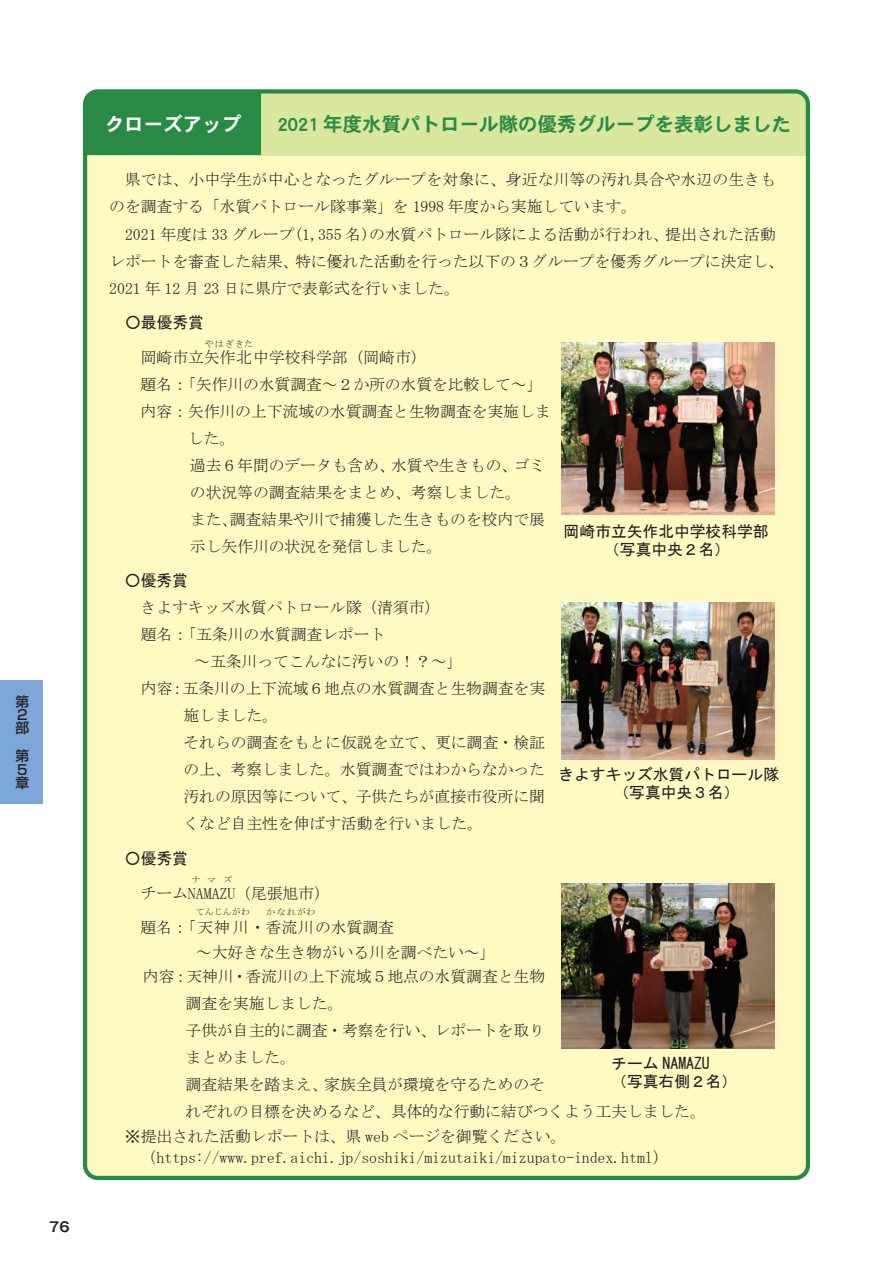
<style>
.page{position:relative;width:893px;height:1263px;background:#fff}
.page>*{position:absolute;margin:0;border:0;box-sizing:border-box;transform-origin:0 0}
.t1{font:19.5px "DFHS Gothic Std W7";color:#298a46}
.t2{font:19.5px "DFHS Gothic Std W7";color:#fff}
.t3{font:15.9px/27px "MS Mincho";color:#231f20}
.t4{font:15.9px/17.9px "MS Gothic";color:#231f20}
.t5{font:500 13.8px/13.4px "Shin Go Pro";color:#231f20}
.t6{font:700 13.5px "Gothic MB101 Pro De";color:#231f20}
.t7{font:9px "MS Mincho";letter-spacing:.1em;color:#231f20}
.s1{font-family:"MS Gothic"}
</style>
<div class="page">
<div style="left:85px;top:91px;width:723px;height:1087px;background:#fffac1;border-radius:13px"></div>
<div style="left:88px;top:94px;width:173px;height:61px;background:#298a46"></div>
<div style="left:261px;top:94px;width:544px;height:61px;background:#dae79e"></div>
<div style="left:83px;top:89px;width:727px;height:1091px;border:4px solid #298a46;border-radius:13px"></div>
<img style="left:562px;top:343px;width:213px;height:172px">
<img style="left:562px;top:603px;width:213px;height:157px">
<img style="left:562px;top:883px;width:213px;height:166px">
<div style="left:0;top:680px;width:43px;height:124px;background:#7ca7d8"></div>
<p class="t5" style="left:15px;top:693px;width:15px">第<br>２部</p>
<p class="t5" style="left:15px;top:747px;width:15px">第<br>５章</p>
<p class="t6" style="left:49px;top:1215px;width:22px">76</p>
<p class="t2" style="left:105px;top:114px;width:138px">クローズアップ</p>
<p class="t1" style="left:278px;top:114px;width:515px">2021 年度水質パトロール隊の優秀グループを表彰しました</p>
<p class="t3" style="left:109px;top:166px;width:668px;text-indent:16px">県では、小中学生が中心となったグループを対象に、身近な川等の汚れ具合や水辺の生きものを調査する「水質パトロール隊事業」を 1998 年度から実施しています。</p>
<p class="t3" style="left:109px;top:220px;width:676px;text-indent:16px">2021 年度は 33 グループ(1,355 名)の水質パトロール隊による活動が行われ、提出された活動レポートを審査した結果、特に優れた活動を行った以下の３グループを優秀グループに決定し、<br>2021 年 12 月 23 日に県庁で表彰式を行いました。</p>
<p class="t4" style="left:125px;top:313px;width:81px">○最優秀賞</p>
<p class="t3" style="left:141px;top:344px;width:287px">岡崎市立矢作北中学校科学部（岡崎市）</p>
<p class="t7" style="left:204px;top:339px;width:50px">やはぎきた</p>
<p class="t3" style="left:141px;top:370px;width:404px">題名：「矢作川の水質調査～２か所の水質を比較して～」</p>
<p class="t3" style="left:141px;top:397px;width:411px">内容：矢作川の上下流域の水質調査と生物調査を実施しま</p>
<p class="t3" style="left:188px;top:424px;width:49px">した。</p>
<p class="t3" style="left:190px;top:451px;width:357px">過去６年間のデータも含め、水質や生きもの、ゴミ</p>
<p class="t3" style="left:190px;top:478px;width:333px">の状況等の調査結果をまとめ、考察しました。</p>
<p class="t3" style="left:190px;top:505px;width:357px">また、調査結果や川で捕獲した生きものを校内で展</p>
<p class="t3" style="left:190px;top:532px;width:254px">示し矢作川の状況を発信しました。</p>
<p class="t4" style="left:125px;top:571px;width:65px">○優秀賞</p>
<p class="t3" style="left:141px;top:594px;width:301px">きよすキッズ水質パトロール隊（清須市）題名：「五条川の水質調査レポート</p>
<p class="t3" style="left:194px;top:648px;width:270px">～五条川ってこんなに汚いの！？～」</p>
<p class="t3" style="left:141px;top:675px;width:406px">内容：五条川の上下流域６地点の水質調査と生物調査を実</p>
<p class="t3" style="left:183px;top:702px;width:96px">施しました。</p>
<p class="t3" style="left:183px;top:729px;width:363px">それらの調査をもとに仮説を立て、更に調査・検証</p>
<p class="t3" style="left:183px;top:756px;width:363px">の上、考察しました。水質調査ではわからなかった</p>
<p class="t3" style="left:183px;top:783px;width:363px">汚れの原因等について、子供たちが直接市役所に聞</p>
<p class="t3" style="left:183px;top:810px;width:301px">くなど自主性を伸ばす活動を行いました。</p>
<p class="t4" style="left:125px;top:849px;width:65px">○優秀賞</p>
<p class="t3" style="left:141px;top:880px;width:191px">チームNAMAZU（尾張旭市）</p>
<p class="t4" style="left:564px;top:522px;width:207px;text-align:center">岡崎市立矢作北中学校科学部（写真中央２名）</p>
<p class="t4" style="left:613px;top:765px;width:167px;text-indent:-55px">きよすキッズ水質パトロール隊（写真中央３名）</p>
<p class="t7" style="left:191px;top:875px;width:42px">ナマズ</p>
<p class="t3" style="left:141px;top:914px;width:255px">題名：「天神川・香流川の水質調査</p>
<p class="t7" style="left:196px;top:908px;width:55px">てんじんがわ</p>
<p class="t7" style="left:266px;top:908px;width:50px">かなれがわ</p>
<p class="t3" style="left:143px;top:941px;width:404px;line-height:23.7px;text-align:center">～大好きな生き物がいる川を調べたい～」<br>内容：天神川・香流川の上下流域５地点の水質調査と生物</p>
<p class="t3" style="left:186px;top:990px;width:522px">調査を実施しました。<br>子供が自主的に調査・考察を行い、レポートを取り<br>まとめました。<br>調査結果を踏まえ、家族全員が環境を守るためのそ<br>れぞれの目標を決めるなど、具体的な行動に結びつくよう工夫しました。</p>
<p class="t3" style="left:141px;top:1125px;width:529px;line-height:21px;text-indent:-16px"><span class="s1">※</span>提出された活動レポートは、県 web ページを御覧ください。（https://www.pref.aichi.jp/soshiki/mizutaiki/mizupato-index.html）</p>
<p class="t4" style="left:611px;top:1054px;width:128px">チーム NAMAZU<br>（写真右側２名）</p>
</div>
